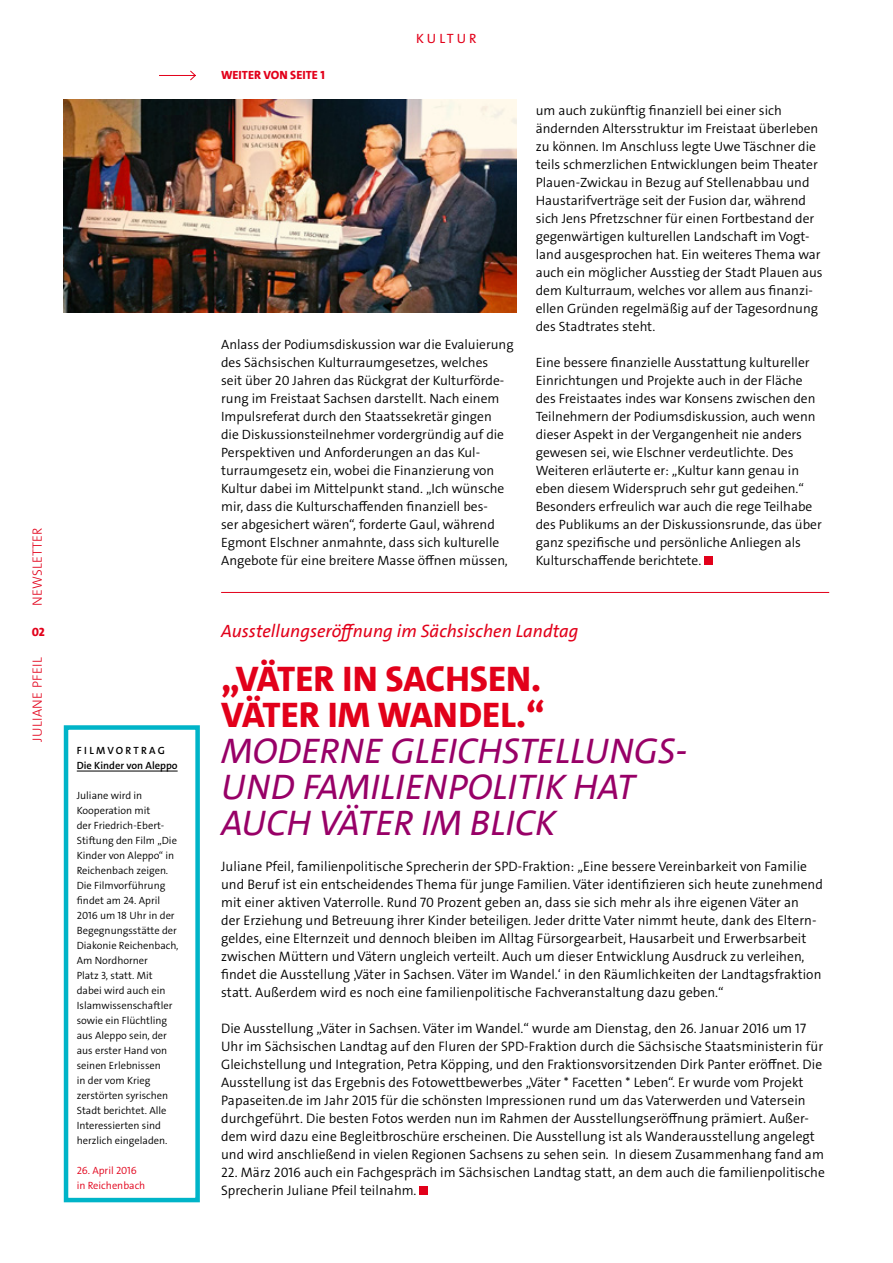
<style>
.page{position:relative;width:893px;height:1263px;background:#fff}
.page>*{position:absolute;margin:0;border:0;box-sizing:border-box;transform-origin:0 0}
._01_HEAD_kursiv{font:italic 36px "SPD The Sans Versal";color:#980067}
._01_HEAD{font:800 36px "SPD The Sans Versal";color:#e2001a}
._01_ZWISCHEN{font:italic 18px "SPD The Sans";color:#e2001a}
._04_fließtext{font:300 13.8px/18px "SPD The Sans";letter-spacing:.005em;color:#000}
._04_fließtext-2{font:300 13.5px/18px "SPD The Sans";color:#000}
._00_reiter{font:300 13.5px "SPD The Sans";letter-spacing:.02em;color:#e2001a}
._00_rubrik{font:13.5px "SPD The Sans";letter-spacing:.21em;color:#e2001a}
._00_seitenzahl{font:800 12px "SPD The Sans Versal";color:#e2001a}
._05_INFOKASTEN_flies{font:300 10.5px/15px "SPD The Sans";color:#000}
._05_INFOKASTEN_flies-2{font:300 10.5px "SPD The Sans";color:#e2001a}
._05_INFOKASTEN_flies-3{font:600 10.5px "SPD The Sans";color:#000}
._05_INFOKASTEN_sub{font:600 10.5px "SPD The Sans";letter-spacing:.215em;color:#000}
</style>
<div class="page">
<div style="left:420px;top:1186px;width:8px;height:9px;background:#e2001a"></div>
<hr style="left:221px;top:592px;width:608px;height:1px;background:#e2001a">
<hr style="left:77px;top:771px;width:101px;height:1px;background:#000">
<div style="left:64px;top:725px;width:136px;height:477px;border:4px solid #00b4c8"></div>
<div style="left:704px;top:556px;width:9px;height:9px;background:#e2001a"></div>
<img style="left:64px;top:100px;width:453px;height:213px">
<svg style="left:159px;top:70px;width:37px;height:11px"></svg>
<p class="_00_reiter" style="left:29px;top:606px;width:81px;rotate:-90deg">NEWSLETTER</p>
<p class="_00_seitenzahl" style="left:32px;top:624px;width:15px">02</p>
<p class="_00_reiter" style="left:29px;top:742px;width:86px;rotate:-90deg">JULIANE PFEIL</p>
<p class="_05_INFOKASTEN_sub" style="left:77px;top:743px;width:90px">FILMVORTRAG</p>
<p class="_05_INFOKASTEN_flies-3" style="left:77px;top:758px;width:102px">Die Kinder von Aleppo</p>
<p class="_05_INFOKASTEN_flies" style="left:77px;top:788px;width:103px">Juliane wird in<br>Kooperation mit<br>der Friedrich-Ebert-<br>Stiftung den Film „Die<br>Kinder von Aleppo“ in<br>Reichenbach zeigen.<br>Die Filmvorführung findet am 24. April<br>2016 um 18 Uhr in der<br>Begegnungsstätte der<br>Diakonie Reichenbach,<br>Am Nordhorner<br>Platz 3, statt. Mit dabei wird auch ein<br>Islamwissenschaftler sowie ein Flüchtling aus Aleppo sein, der aus erster Hand von seinen Erlebnissen<br>in der vom Krieg zerstörten syrischen<br>Stadt berichtet. Alle<br>Interessierten sind herzlich eingeladen.</p>
<p class="_05_INFOKASTEN_flies-2" style="left:77px;top:1163px;width:62px">26. April 2016</p>
<p class="_05_INFOKASTEN_flies-2" style="left:77px;top:1178px;width:70px">in Reichenbach</p>
<p class="_00_seitenzahl" style="left:221px;top:67px;width:105px">WEITER VON SEITE 1</p>
<p class="_00_rubrik" style="left:416px;top:29px;width:62px">KULTUR</p>
<p class="_04_fließtext-2" style="left:221px;top:335px;width:294px">Anlass der Podiumsdiskussion war die Evaluierung des Sächsischen Kulturraumgesetzes, welches<br>seit über 20 Jahren das Rückgrat der Kulturförde&shy;rung im Freistaat Sachsen darstellt. Nach einem Impulsreferat durch den Staatssekretär gingen<br>die Diskussionsteilnehmer vordergründig auf die Perspektiven und Anforderungen an das Kul&shy;turraumgesetz ein, wobei die Finanzierung von Kultur dabei im Mittelpunkt stand. „Ich wünsche mir, dass die Kulturschaffenden finanziell bes-<br>ser abgesichert wären“, forderte Gaul, während Egmont Elschner anmahnte, dass sich kulturelle Angebote für eine breitere Masse öffnen müssen,</p>
<p class="_04_fließtext-2" style="left:536px;top:101px;width:288px">um auch zukünftig finanziell bei einer sich ändernden Altersstruktur im Freistaat überleben zu können. Im Anschluss legte Uwe Täschner die teils schmerzlichen Entwicklungen beim Theater Plauen-Zwickau in Bezug auf Stellenabbau und Haustarifverträge seit der Fusion dar, während sich Jens Pfretzschner für einen Fortbestand der gegenwärtigen kulturellen Landschaft im Vogt&shy;land ausgesprochen hat. Ein weiteres Thema war auch ein möglicher Ausstieg der Stadt Plauen aus dem Kulturraum, welches vor allem aus finanzi&shy;ellen Gründen regelmäßig auf der Tagesordnung des Stadtrates steht.</p>
<p class="_04_fließtext-2" style="left:536px;top:353px;width:288px">Eine bessere finanzielle Ausstattung kultureller Einrichtungen und Projekte auch in der Fläche des Freistaates indes war Konsens zwischen den Teilnehmern der Podiumsdiskussion, auch wenn dieser Aspekt in der Vergangenheit nie anders gewesen sei, wie Elschner verdeutlichte. Des Weiteren erläuterte er: „Kultur kann genau in eben diesem Widerspruch sehr gut gedeihen.“ Besonders erfreulich war auch die rege Teilhabe des Publikums an der Diskussionsrunde, das über ganz spezifische und persönliche Anliegen als Kulturschaffende berichtete.</p>
<p class="_01_ZWISCHEN" style="left:221px;top:619px;width:359px">Ausstellungseröffnung im Sächsischen Landtag</p>
<p class="_01_HEAD" style="left:221px;top:655px;width:321px">„VÄTER IN SACHSEN.</p>
<p class="_01_HEAD" style="left:221px;top:691px;width:325px">VÄTER IM WANDEL.“</p>
<p class="_01_HEAD_kursiv" style="left:221px;top:727px;width:467px">MODERNE GLEICHSTELLUNGS-</p>
<p class="_01_HEAD_kursiv" style="left:221px;top:763px;width:415px">UND FAMILIENPOLITIK HAT</p>
<p class="_01_HEAD_kursiv" style="left:221px;top:799px;width:336px">AUCH VÄTER IM BLICK</p>
<p class="_04_fließtext" style="left:221px;top:857px;width:603px">Juliane Pfeil, familienpolitische Sprecherin der SPD-Fraktion: „Eine bessere Vereinbarkeit von Familie und Beruf ist ein entscheidendes Thema für junge Familien. Väter identifizieren sich heute zunehmend mit einer aktiven Vaterrolle. Rund 70 Prozent geben an, dass sie sich mehr als ihre eigenen Väter an<br>der Erziehung und Betreuung ihrer Kinder beteiligen. Jeder dritte Vater nimmt heute, dank des Eltern&shy;geldes, eine Elternzeit und dennoch bleiben im Alltag Fürsorgearbeit, Hausarbeit und Erwerbsarbeit zwischen Müttern und Vätern ungleich verteilt. Auch um dieser Entwicklung Ausdruck zu verleihen, findet die Ausstellung ‚Väter in Sachsen. Väter im Wandel.‘ in den Räumlichkeiten der Landtagsfraktion statt. Außerdem wird es noch eine familienpolitische Fachveranstaltung dazu geben.“</p>
<p class="_04_fließtext" style="left:221px;top:1019px;width:604px">Die Ausstellung „Väter in Sachsen. Väter im Wandel.“ wurde am Dienstag, den 26. Januar 2016 um 17<br>Uhr im Sächsischen Landtag auf den Fluren der SPD-Fraktion durch die Sächsische Staatsministerin für Gleichstellung und Integration, Petra Köpping, und den Fraktionsvorsitzenden Dirk Panter eröffnet. Die Ausstellung ist das Ergebnis des Fotowettbewerbes „Väter * Facetten * Leben“. Er wurde vom Projekt Papaseiten.de im Jahr 2015 für die schönsten Impressionen rund um das Vaterwerden und Vatersein durchgeführt. Die besten Fotos werden nun im Rahmen der Ausstellungseröffnung prämiert. Außer&shy;dem wird dazu eine Begleitbroschüre erscheinen. Die Ausstellung ist als Wanderausstellung angelegt und wird anschließend in vielen Regionen Sachsens zu sehen sein. In diesem Zusammenhang fand am</p>
<p class="_04_fließtext" style="left:221px;top:1163px;width:605px">22. März 2016 auch ein Fachgespräch im Sächsischen Landtag statt, an dem auch die familienpolitische<br>Sprecherin Juliane Pfeil teilnahm.</p>
</div>
